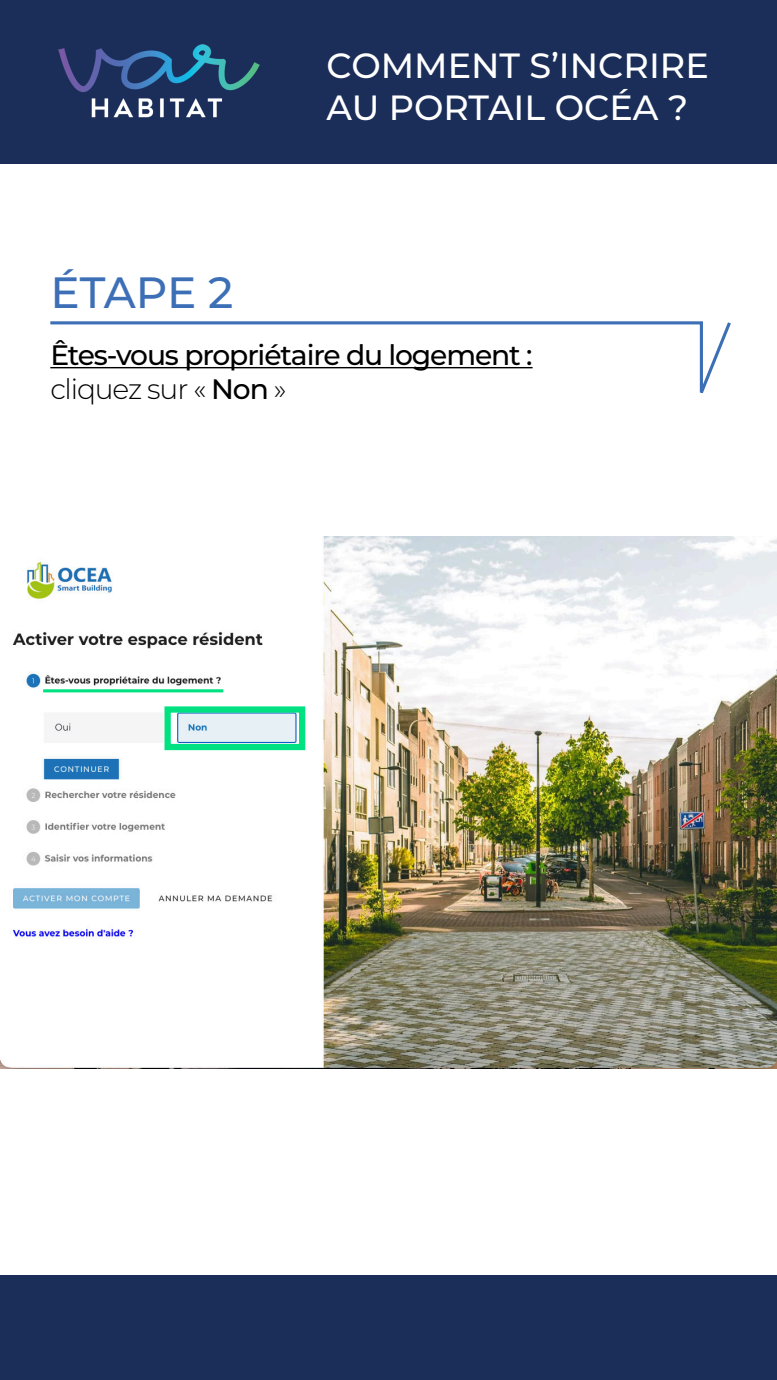
<style>
.page{position:relative;width:777px;height:1380px;background:#fff}
.page>*{position:absolute;margin:0;border:0;box-sizing:border-box;transform-origin:0 0}
.t1{font:500 43.75px "Montserrat";letter-spacing:-.005em;color:#3d6fb7}
.t2{font:500 35px/42px "Montserrat";color:#fff}
.t3{font:500 28.12px "Montserrat";letter-spacing:-.04em;color:#000}
.t4{font:300 28.12px "Montserrat";letter-spacing:-.04em;color:#000}
.s1{font-weight:500}
</style>
<div class="page">
<svg style="left:50px;top:321px;width:681px;height:72px"></svg>
<img style="left:0;top:537px;width:776px;height:531px">
<div style="left:164px;top:706px;width:141px;height:44px;border:6px solid #00e281"></div>
<hr style="left:43px;top:689px;width:180px;height:3px;background:#00e281">
<div style="left:0;top:1276px;width:776px;height:104px;background:#1b2e59"></div>
<div style="left:0;top:0;width:776px;height:163px;background:#1b2e59"></div>
<img style="left:58px;top:44px;width:202px;height:74px">
<p class="t1" style="left:50px;top:262px;width:184px">ÉTAPE 2</p>
<p class="t2" style="left:326px;top:43px;width:383px">COMMENT S’INCRIRE<br>AU PORTAIL OCÉA ?</p>
<p class="t3" style="left:50px;top:335px;width:483px">Êtes-vous propriétaire du logement :</p>
<p class="t4" style="left:50px;top:370px;width:238px">cliquez sur « <span class="s1">Non</span> »</p>
</div>
